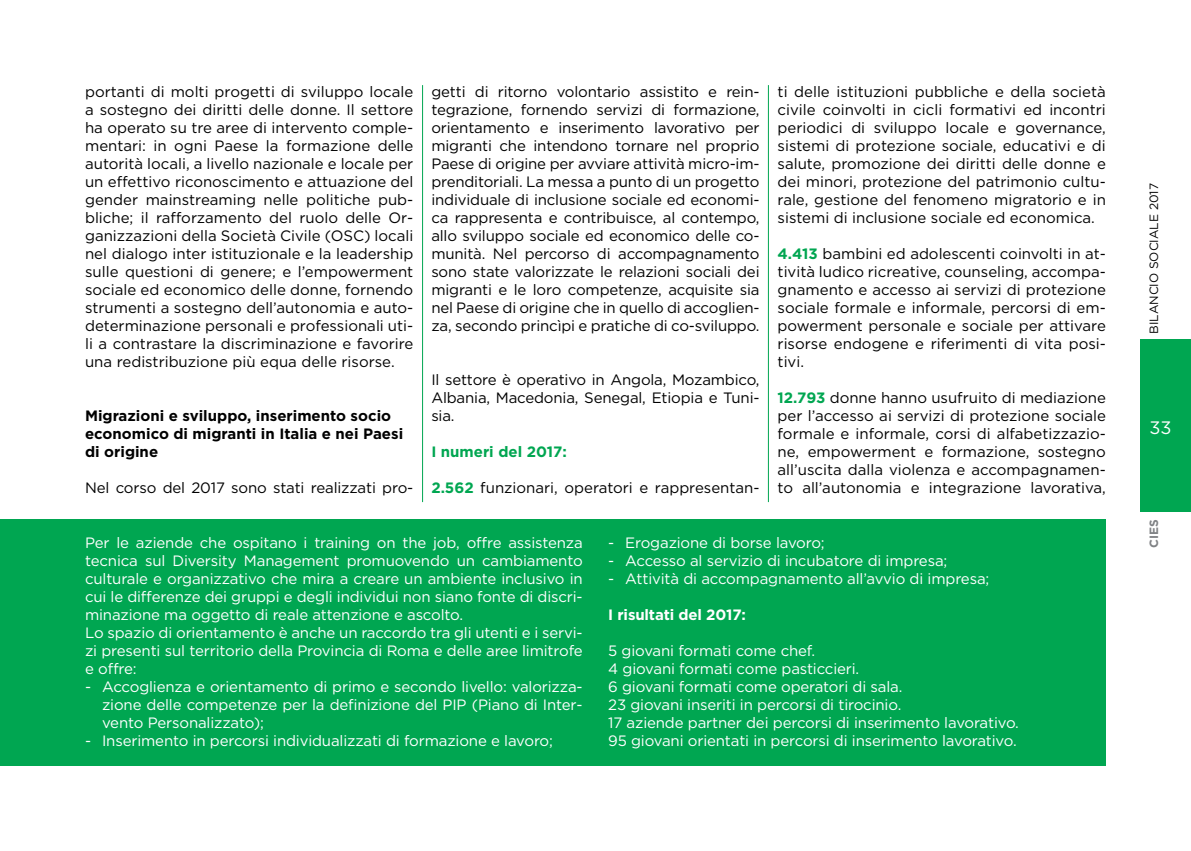
<style>
.page{position:relative;width:1191px;height:851px;background:#fff}
.page>*{position:absolute;margin:0;border:0;box-sizing:border-box;transform-origin:0 0}
.t1{font:18px "Gotham";color:#fff}
.t2{font:15px/18px "Gotham";color:#000;text-align:justify}
.t3{font:15px/18px "Gotham";letter-spacing:-.01em;color:#fff}
.t4{font:700 15px/18px "Gotham";color:#000}
.t5{font:700 15px "Gotham";letter-spacing:-.01em;color:#fff}
.t6{font:700 15px "Gotham";color:#00a651}
.t7{font:12px "Gotham";color:#000}
.t8{font:700 12px "Gotham";color:#808285}
.s1{font-weight:700;color:#00a651}
</style>
<div class="page">
<div style="left:1140px;top:339px;width:51px;height:172px;background:#00a651"></div>
<div style="left:0;top:519px;width:1106px;height:246px;background:#00a651"></div>
<hr style="left:422px;top:85px;width:1px;height:417px;background:#00a651">
<hr style="left:768px;top:85px;width:1px;height:417px;background:#00a651">
<p class="t2" style="left:85px;top:82px;width:330px">portanti di molti progetti di sviluppo locale a sostegno dei diritti delle donne. Il settore ha operato su tre aree di intervento comple&shy;mentari: in ogni Paese la formazione delle autorità locali, a livello nazionale e locale per un effettivo riconoscimento e attuazione del gender mainstreaming nelle politiche pub&shy;bliche; il rafforzamento del ruolo delle Or&shy;ganizzazioni della Società Civile (OSC) locali nel dialogo inter istituzionale e la leadership sulle questioni di genere; e l’empowerment sociale ed economico delle donne, fornendo strumenti a sostegno dell’autonomia e auto&shy;determinazione personali e professionali uti&shy;li a contrastare la discriminazione e favorire una redistribuzione più equa delle risorse.</p>
<p class="t4" style="left:85px;top:407px;width:320px">Migrazioni e sviluppo, inserimento socio economico di migranti in Italia e nei Paesi di origine</p>
<p class="t2" style="left:85px;top:478px;width:330px">Nel corso del 2017 sono stati realizzati pro-</p>
<p class="t2" style="left:431px;top:82px;width:330px">getti di ritorno volontario assistito e rein&shy;tegrazione, fornendo servizi di formazione, orientamento e inserimento lavorativo per migranti che intendono tornare nel proprio Paese di origine per avviare attività micro-im&shy;prenditoriali. La messa a punto di un progetto individuale di inclusione sociale ed economi&shy;ca rappresenta e contribuisce, al contempo, allo sviluppo sociale ed economico delle co&shy;munità. Nel percorso di accompagnamento sono state valorizzate le relazioni sociali dei migranti e le loro competenze, acquisite sia nel Paese di origine che in quello di accoglien&shy;za, secondo princìpi e pratiche di co-sviluppo.</p>
<p class="t2" style="left:431px;top:370px;width:330px">Il settore è operativo in Angola, Mozambico, Albania, Macedonia, Senegal, Etiopia e Tuni&shy;sia.</p>
<p class="t6" style="left:431px;top:442px;width:137px">I numeri del 2017:</p>
<p class="t2" style="left:431px;top:478px;width:330px"><span class="s1">2.562</span> funzionari, operatori e rappresentan-</p>
<p class="t2" style="left:777px;top:82px;width:330px">ti delle istituzioni pubbliche e della società civile coinvolti in cicli formativi ed incontri periodici di sviluppo locale e governance, sistemi di protezione sociale, educativi e di salute, promozione dei diritti delle donne e dei minori, protezione del patrimonio cultu&shy;rale, gestione del fenomeno migratorio e in sistemi di inclusione sociale ed economica.</p>
<p class="t2" style="left:777px;top:244px;width:330px"><span class="s1">4.413</span> bambini ed adolescenti coinvolti in at&shy;tività ludico ricreative, counseling, accompa&shy;gnamento e accesso ai servizi di protezione sociale formale e informale, percorsi di em&shy;powerment personale e sociale per attivare risorse endogene e riferimenti di vita posi&shy;tivi.</p>
<p class="t2" style="left:777px;top:388px;width:330px"><span class="s1">12.793</span> donne hanno usufruito di mediazione per l’accesso ai servizi di protezione sociale formale e informale, corsi di alfabetizzazio&shy;ne, empowerment e formazione, sostegno all’uscita dalla violenza e accompagnamen&shy;to all’autonomia e integrazione lavorativa,</p>
<p class="t3" style="left:85px;top:533px;width:499px">Per le aziende che ospitano i training on the job, offre assistenza tecnica sul Diversity Management promuovendo un cambiamento culturale e organizzativo che mira a creare un ambiente inclusivo in cui le differenze dei gruppi e degli individui non siano fonte di discri&shy;minazione ma oggetto di reale attenzione e ascolto.<br>Lo spazio di orientamento è anche un raccordo tra gli utenti e i servi&shy;zi presenti sul territorio della Provincia di Roma e delle aree limitrofe e offre:</p>
<p class="t3" style="left:102px;top:677px;width:482px;text-align:justify;text-indent:-17px">- Accoglienza e orientamento di primo e secondo livello: valorizza&shy;zione delle competenze per la definizione del PIP (Piano di Inter&shy;vento Personalizzato);</p>
<p class="t3" style="left:85px;top:731px;width:469px">- Inserimento in percorsi individualizzati di formazione e lavoro;</p>
<p class="t3" style="left:608px;top:533px;width:218px">- Erogazione di borse lavoro;</p>
<p class="t3" style="left:608px;top:551px;width:340px">- Accesso al servizio di incubatore di impresa;</p>
<p class="t3" style="left:608px;top:569px;width:382px">- Attività di accompagnamento all’avvio di impresa;</p>
<p class="t5" style="left:608px;top:604px;width:139px">I risultati del 2017:</p>
<p class="t3" style="left:608px;top:641px;width:412px">5 giovani formati come chef.<br>4 giovani formati come pasticcieri.<br>6 giovani formati come operatori di sala.<br>23 giovani inseriti in percorsi di tirocinio.<br>17 aziende partner dei percorsi di inserimento lavorativo.<br>95 giovani orientati in percorsi di inserimento lavorativo.</p>
<p class="t7" style="left:1146px;top:334px;width:152px;rotate:-90deg">BILANCIO SOCIALE 2017</p>
<p class="t1" style="left:1149px;top:415px;width:24px">33</p>
<p class="t8" style="left:1145px;top:547px;width:30px;rotate:-90deg">CIES</p>
</div>
